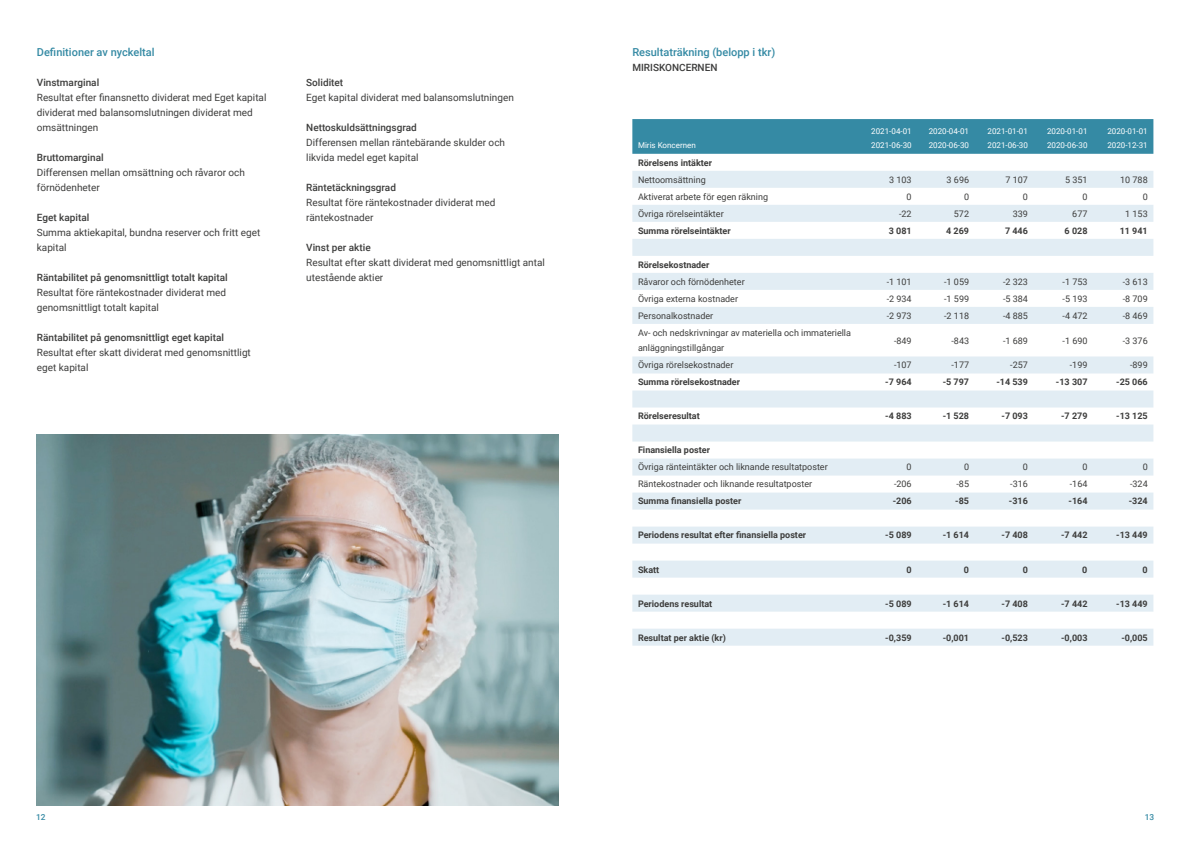
<style>
.page{position:relative;width:1191px;height:842px;background:#fff}
.page>*{position:absolute;margin:0;border:0;box-sizing:border-box;transform-origin:0 0}
.mellis{font:500 11px "Roboto";color:#358aa4}
.bröd{font:10px/15px "Roboto";color:#3d3d3c}
.bold{font:500 10px "Roboto";color:#3d3d3c}
.bold-2{font:9px/15px "Roboto";color:#3d3d3c}
.bold-3{font:700 9px "Roboto";color:#3d3d3c}
.bröd-2{font:9px "Roboto";color:#3d3d3c}
.bröd-3{font:700 9px "Roboto";color:#3d3d3c}
.t1{font:500 8.3px "Roboto";color:#358aa4}
.bröd-4{font:8px/14px "Roboto";color:#fff}
.bold-4{font:8px "Roboto";color:#fff}
</style>
<div class="page">
<div style="left:632px;top:119px;width:521px;height:35px;background:#358aa4"></div>
<svg style="left:632px;top:171px;width:521px;height:51px"></svg>
<svg style="left:632px;top:239px;width:521px;height:407px"></svg>
<img style="left:37px;top:434px;width:521px;height:371px">
<p class="mellis" style="left:37px;top:45px;width:119px">Definitioner av nyckeltal</p>
<p class="bold" style="left:37px;top:76px;width:64px">Vinstmarginal</p>
<p class="bröd" style="left:37px;top:90px;width:231px">Resultat efter finansnetto dividerat med Eget kapital dividerat med balansomslutningen dividerat med omsättningen</p>
<p class="bold" style="left:37px;top:151px;width:68px">Bruttomarginal</p>
<p class="bröd" style="left:37px;top:165px;width:210px">Differensen mellan omsättning och råvaror och förnödenheter</p>
<p class="bold" style="left:37px;top:211px;width:54px">Eget kapital</p>
<p class="bröd" style="left:37px;top:225px;width:225px">Summa aktiekapital, bundna reserver och fritt eget kapital</p>
<p class="bold" style="left:37px;top:271px;width:192px">Räntabilitet på genomsnittligt totalt kapital</p>
<p class="bröd" style="left:37px;top:285px;width:191px">Resultat före räntekostnader dividerat med genomsnittligt totalt kapital</p>
<p class="bold" style="left:37px;top:331px;width:189px">Räntabilitet på genomsnittligt eget kapital</p>
<p class="bröd" style="left:37px;top:345px;width:215px">Resultat efter skatt dividerat med genomsnittligt</p>
<p class="bröd" style="left:37px;top:360px;width:53px">eget kapital</p>
<p class="bold" style="left:306px;top:75px;width:39px">Soliditet</p>
<p class="bröd" style="left:306px;top:89px;width:209px">Eget kapital dividerat med balansomslutningen</p>
<p class="bold" style="left:306px;top:120px;width:112px">Nettoskuldsättningsgrad</p>
<p class="bröd" style="left:306px;top:134px;width:200px">Differensen mellan räntebärande skulder och</p>
<p class="bröd" style="left:306px;top:149px;width:114px">likvida medel eget kapital</p>
<p class="bold" style="left:306px;top:180px;width:91px">Räntetäckningsgrad</p>
<p class="bröd" style="left:306px;top:194px;width:191px">Resultat före räntekostnader dividerat med räntekostnader</p>
<p class="bold" style="left:306px;top:240px;width:66px">Vinst per aktie</p>
<p class="bröd" style="left:306px;top:254px;width:240px">Resultat efter skatt dividerat med genomsnittligt antal utestående aktier</p>
<p class="mellis" style="left:632px;top:45px;width:144px">Resultaträkning (belopp i tkr)</p>
<p class="bold" style="left:632px;top:61px;width:87px">MIRISKONCERNEN</p>
<p class="bold-4" style="left:638px;top:140px;width:59px">Miris Koncernen</p>
<p class="bröd-4" style="left:871px;top:124px;width:42px">2021-04-01<br>2021-06-30</p>
<p class="bröd-4" style="left:928px;top:124px;width:42px">2020-04-01<br>2020-06-30</p>
<p class="bröd-4" style="left:987px;top:124px;width:42px">2021-01-01<br>2021-06-30</p>
<p class="bröd-4" style="left:1047px;top:124px;width:42px">2020-01-01<br>2020-06-30</p>
<p class="bröd-4" style="left:1107px;top:124px;width:42px">2020-01-01<br>2020-12-31</p>
<p class="bold-3" style="left:638px;top:156px;width:75px">Rörelsens intäkter</p>
<p class="bold-2" style="left:638px;top:172px;width:69px">Nettoomsättning</p>
<p class="bröd-2" style="left:889px;top:173px;width:24px">3 103</p>
<p class="bröd-2" style="left:946px;top:173px;width:24px">3 696</p>
<p class="bröd-2" style="left:1005px;top:173px;width:24px">7 107</p>
<p class="bröd-2" style="left:1065px;top:173px;width:24px">5 351</p>
<p class="bröd-2" style="left:1120px;top:173px;width:29px">10 788</p>
<p class="bold-2" style="left:638px;top:189px;width:132px">Aktiverat arbete för egen räkning</p>
<p class="bröd-2" style="left:906px;top:190px;width:7px">0</p>
<p class="bröd-2" style="left:964px;top:190px;width:7px">0</p>
<p class="bröd-2" style="left:1023px;top:190px;width:7px">0</p>
<p class="bröd-2" style="left:1082px;top:190px;width:7px">0</p>
<p class="bröd-2" style="left:1142px;top:190px;width:7px">0</p>
<p class="bold-2" style="left:638px;top:206px;width:87px">Övriga rörelseintäkter</p>
<p class="bröd-2" style="left:899px;top:207px;width:14px">-22</p>
<p class="bröd-2" style="left:954px;top:207px;width:17px">572</p>
<p class="bröd-2" style="left:1012px;top:207px;width:17px">339</p>
<p class="bröd-2" style="left:1072px;top:207px;width:17px">677</p>
<p class="bröd-2" style="left:1125px;top:207px;width:24px">1 153</p>
<p class="bold-3" style="left:638px;top:224px;width:94px">Summa rörelseintäkter</p>
<p class="bröd-3" style="left:888px;top:224px;width:24px">3 081</p>
<p class="bröd-3" style="left:946px;top:224px;width:24px">4 269</p>
<p class="bröd-3" style="left:1005px;top:224px;width:24px">7 446</p>
<p class="bröd-3" style="left:1064px;top:224px;width:24px">6 028</p>
<p class="bröd-3" style="left:1119px;top:224px;width:30px">11 941</p>
<p class="bold-3" style="left:638px;top:258px;width:73px">Rörelsekostnader</p>
<p class="bold-2" style="left:638px;top:274px;width:108px">Råvaror och förnödenheter</p>
<p class="bröd-2" style="left:886px;top:275px;width:26px">-1 101</p>
<p class="bröd-2" style="left:944px;top:275px;width:26px">-1 059</p>
<p class="bröd-2" style="left:1003px;top:275px;width:26px">-2 323</p>
<p class="bröd-2" style="left:1062px;top:275px;width:26px">-1 753</p>
<p class="bröd-2" style="left:1122px;top:275px;width:26px">-3 613</p>
<p class="bold-2" style="left:638px;top:291px;width:102px">Övriga externa kostnader</p>
<p class="bröd-2" style="left:886px;top:292px;width:26px">-2 934</p>
<p class="bröd-2" style="left:944px;top:292px;width:26px">-1 599</p>
<p class="bröd-2" style="left:1003px;top:292px;width:26px">-5 384</p>
<p class="bröd-2" style="left:1062px;top:292px;width:26px">-5 193</p>
<p class="bröd-2" style="left:1122px;top:292px;width:26px">-8 709</p>
<p class="bold-2" style="left:638px;top:308px;width:77px">Personalkostnader</p>
<p class="bröd-2" style="left:886px;top:309px;width:26px">-2 973</p>
<p class="bröd-2" style="left:944px;top:309px;width:26px">-2 118</p>
<p class="bröd-2" style="left:1003px;top:309px;width:26px">-4 885</p>
<p class="bröd-2" style="left:1062px;top:309px;width:26px">-4 472</p>
<p class="bröd-2" style="left:1122px;top:309px;width:26px">-8 469</p>
<p class="bold-2" style="left:638px;top:325px;width:214px">Av- och nedskrivningar av materiella och immateriella anläggningstillgångar</p>
<p class="bröd-2" style="left:894px;top:334px;width:19px">-849</p>
<p class="bröd-2" style="left:951px;top:334px;width:19px">-843</p>
<p class="bröd-2" style="left:1003px;top:334px;width:26px">-1 689</p>
<p class="bröd-2" style="left:1062px;top:334px;width:26px">-1 690</p>
<p class="bröd-2" style="left:1122px;top:334px;width:26px">-3 376</p>
<p class="bold-2" style="left:638px;top:357px;width:97px">Övriga rörelsekostnader</p>
<p class="bröd-2" style="left:894px;top:359px;width:19px">-107</p>
<p class="bröd-2" style="left:951px;top:359px;width:19px">-177</p>
<p class="bröd-2" style="left:1010px;top:359px;width:19px">-257</p>
<p class="bröd-2" style="left:1069px;top:359px;width:19px">-199</p>
<p class="bröd-2" style="left:1130px;top:359px;width:19px">-899</p>
<p class="bold-3" style="left:638px;top:376px;width:104px">Summa rörelsekostnader</p>
<p class="bröd-3" style="left:885px;top:376px;width:28px">-7 964</p>
<p class="bröd-3" style="left:942px;top:376px;width:28px">-5 797</p>
<p class="bröd-3" style="left:996px;top:376px;width:33px">-14 539</p>
<p class="bröd-3" style="left:1056px;top:376px;width:33px">-13 307</p>
<p class="bröd-3" style="left:1116px;top:376px;width:33px">-25 066</p>
<p class="bold-3" style="left:638px;top:410px;width:63px">Rörelseresultat</p>
<p class="bröd-3" style="left:885px;top:410px;width:28px">-4 883</p>
<p class="bröd-3" style="left:942px;top:410px;width:28px">-1 528</p>
<p class="bröd-3" style="left:1001px;top:410px;width:28px">-7 093</p>
<p class="bröd-3" style="left:1061px;top:410px;width:28px">-7 279</p>
<p class="bröd-3" style="left:1116px;top:410px;width:33px">-13 125</p>
<p class="bold-3" style="left:638px;top:444px;width:73px">Finansiella poster</p>
<p class="bold-2" style="left:638px;top:459px;width:191px">Övriga ränteintäkter och liknande resultatposter</p>
<p class="bröd-2" style="left:906px;top:461px;width:7px">0</p>
<p class="bröd-2" style="left:964px;top:461px;width:7px">0</p>
<p class="bröd-2" style="left:1023px;top:461px;width:7px">0</p>
<p class="bröd-2" style="left:1082px;top:461px;width:7px">0</p>
<p class="bröd-2" style="left:1142px;top:461px;width:7px">0</p>
<p class="bold-2" style="left:638px;top:476px;width:176px">Räntekostnader och liknande resultatposter</p>
<p class="bröd-2" style="left:894px;top:478px;width:19px">-206</p>
<p class="bröd-2" style="left:956px;top:478px;width:14px">-85</p>
<p class="bröd-2" style="left:1010px;top:478px;width:19px">-316</p>
<p class="bröd-2" style="left:1069px;top:478px;width:19px">-164</p>
<p class="bröd-2" style="left:1130px;top:478px;width:19px">-324</p>
<p class="bold-3" style="left:638px;top:495px;width:105px">Summa finansiella poster</p>
<p class="bröd-3" style="left:892px;top:495px;width:20px">-206</p>
<p class="bröd-3" style="left:955px;top:495px;width:15px">-85</p>
<p class="bröd-3" style="left:1009px;top:495px;width:20px">-316</p>
<p class="bröd-3" style="left:1068px;top:495px;width:20px">-164</p>
<p class="bröd-3" style="left:1128px;top:495px;width:20px">-324</p>
<p class="bold-3" style="left:638px;top:529px;width:170px">Periodens resultat efter finansiella poster</p>
<p class="bröd-3" style="left:885px;top:529px;width:28px">-5 089</p>
<p class="bröd-3" style="left:942px;top:529px;width:28px">-1 614</p>
<p class="bröd-3" style="left:1001px;top:529px;width:28px">-7 408</p>
<p class="bröd-3" style="left:1061px;top:529px;width:28px">-7 442</p>
<p class="bröd-3" style="left:1116px;top:529px;width:33px">-13 449</p>
<p class="bold-3" style="left:638px;top:563px;width:23px">Skatt</p>
<p class="bröd-3" style="left:906px;top:563px;width:7px">0</p>
<p class="bröd-3" style="left:964px;top:563px;width:7px">0</p>
<p class="bröd-3" style="left:1022px;top:563px;width:7px">0</p>
<p class="bröd-3" style="left:1082px;top:563px;width:7px">0</p>
<p class="bröd-3" style="left:1142px;top:563px;width:7px">0</p>
<p class="bold-3" style="left:638px;top:597px;width:76px">Periodens resultat</p>
<p class="bröd-3" style="left:885px;top:597px;width:28px">-5 089</p>
<p class="bröd-3" style="left:942px;top:597px;width:28px">-1 614</p>
<p class="bröd-3" style="left:1001px;top:597px;width:28px">-7 408</p>
<p class="bröd-3" style="left:1061px;top:597px;width:28px">-7 442</p>
<p class="bröd-3" style="left:1116px;top:597px;width:33px">-13 449</p>
<p class="bold-3" style="left:638px;top:631px;width:89px">Resultat per aktie (kr)</p>
<p class="bröd-3" style="left:885px;top:631px;width:28px">-0,359</p>
<p class="bröd-3" style="left:942px;top:631px;width:28px">-0,001</p>
<p class="bröd-3" style="left:1001px;top:631px;width:28px">-0,523</p>
<p class="bröd-3" style="left:1061px;top:631px;width:28px">-0,003</p>
<p class="bröd-3" style="left:1121px;top:631px;width:28px">-0,005</p>
<p class="t1" style="left:36px;top:811px;width:11px">12</p>
<p class="t1" style="left:1144px;top:811px;width:11px">13</p>
</div>
